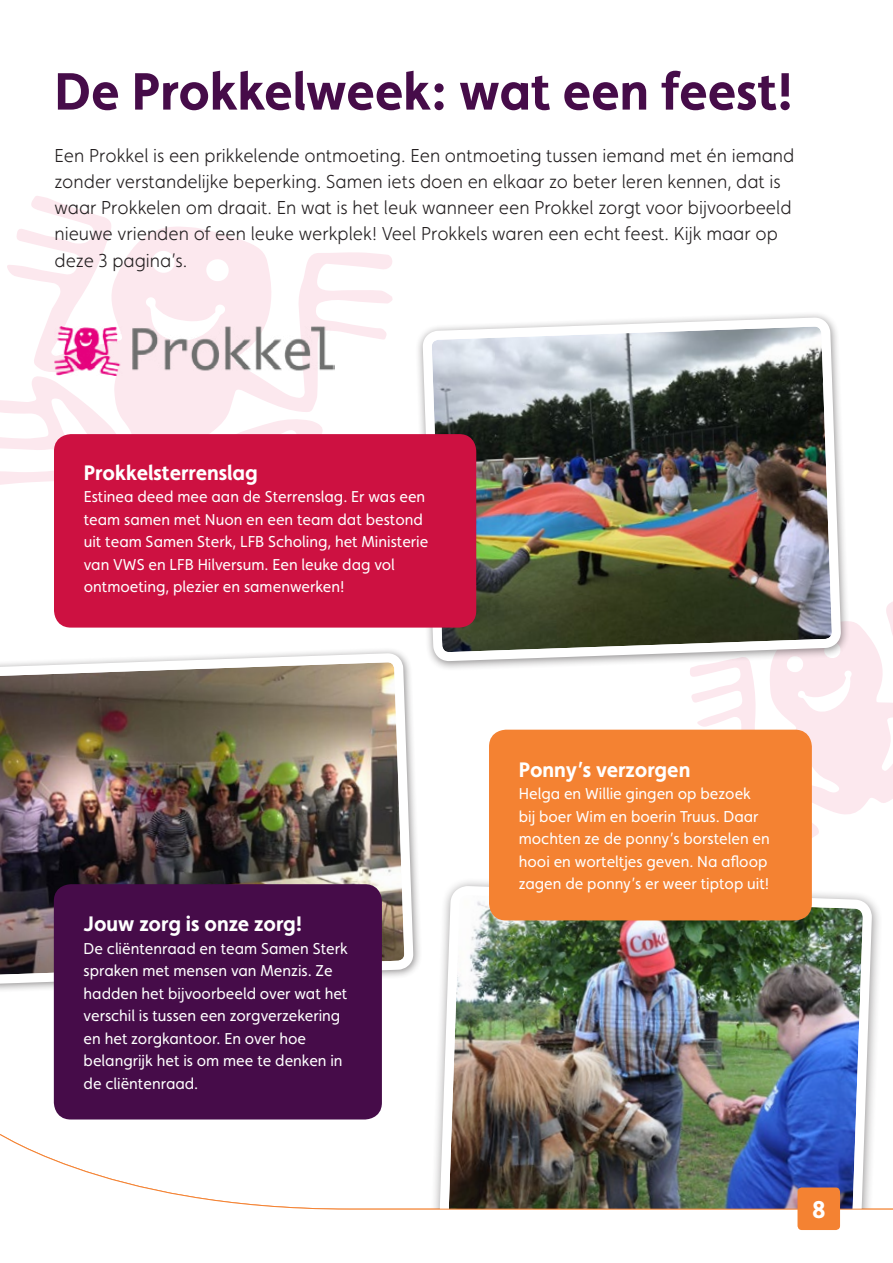
<style>
.page{position:relative;width:893px;height:1263px;background:#fff}
.page>*{position:absolute;margin:0;border:0;box-sizing:border-box;transform-origin:0 0}
.t1{font:700 52.5px "Faricy New";color:#460c49}
.t2{font:700 24.3px "Faricy New";color:#fff}
.t3{font:700 21px "Faricy New";color:#fff}
.t4{font:300 18.75px/26.2px "Faricy New";color:#231f20}
.t5{font:15.75px/22.5px "Faricy New";color:#fff}
</style>
<div class="page">
<svg style="left:690px;top:602px;width:203px;height:236px;fill:#fce8ee"></svg>
<img style="left:437px;top:881px;width:440px;height:244px">
<img style="left:0;top:1125px;width:893px;height:105px">
<svg style="left:0;top:196px;width:393px;height:289px"></svg>
<div style="left:0;top:647px;width:422px;height:346px;background:#231f20;opacity:.5"></div>
<img style="left:0;top:657px;width:412px;height:322px">
<img style="left:54px;top:327px;width:281px;height:48px">
<div style="left:415px;top:311px;width:435px;height:360px;background:#231f20;opacity:.5"></div>
<img style="left:427px;top:319px;width:412px;height:340px">
<div style="left:54px;top:434px;width:422px;height:194px;background:#cd1141;border-radius:17px"></div>
<div style="left:489px;top:730px;width:323px;height:190px;background:#f48232;border-radius:17px"></div>
<div style="left:54px;top:884px;width:328px;height:235px;background:#460c49;border-radius:17px"></div>
<div style="left:797px;top:1187px;width:43px;height:43px;background:#f48232;border-radius:4px"></div>
<h1 class="t1" style="left:54px;top:60px;width:740px">De Prokkelweek: wat een feest!</h1>
<p class="t4" style="left:54px;top:142px;width:741px">Een Prokkel is een prikkelende ontmoeting. Een ontmoeting tussen iemand met én iemand zonder verstandelijke beperking. Samen iets doen en elkaar zo beter leren kennen, dat is waar Prokkelen om draait. En wat is het leuk wanneer een Prokkel zorgt voor bijvoorbeeld nieuwe vrienden of een leuke werkplek! Veel Prokkels waren een echt feest. Kijk maar op deze 3 pagina’s.</p>
<h3 class="t3" style="left:84px;top:460px;width:176px">Prokkelsterrenslag</h3>
<p class="t5" style="left:84px;top:485px;width:346px">Estinea deed mee aan de Sterrenslag. Er was een team samen met Nuon en een team dat bestond uit team Samen Sterk, LFB Scholing, het Ministerie van VWS en LFB Hilversum. Een leuke dag vol ontmoeting, plezier en samenwerken!</p>
<h3 class="t3" style="left:84px;top:911px;width:220px">Jouw zorg is onze zorg!</h3>
<p class="t5" style="left:84px;top:937px;width:266px">De cliëntenraad en team Samen Sterk spraken met mensen van Menzis. Ze hadden het bijvoorbeeld over wat het verschil is tussen een zorgverzekering en het zorgkantoor. En over hoe belangrijk het is om mee te denken in de cliëntenraad.</p>
<h3 class="t3" style="left:519px;top:757px;width:173px">Ponny’s verzorgen</h3>
<p class="t5" style="left:519px;top:782px;width:253px">Helga en Willie gingen op bezoek bij boer Wim en boerin Truus. Daar mochten ze de ponny’s borstelen en hooi en worteltjes geven. Na afloop zagen de ponny’s er weer tiptop uit!</p>
<h2 class="t2" style="left:812px;top:1195px;width:15px">8</h2>
</div>
